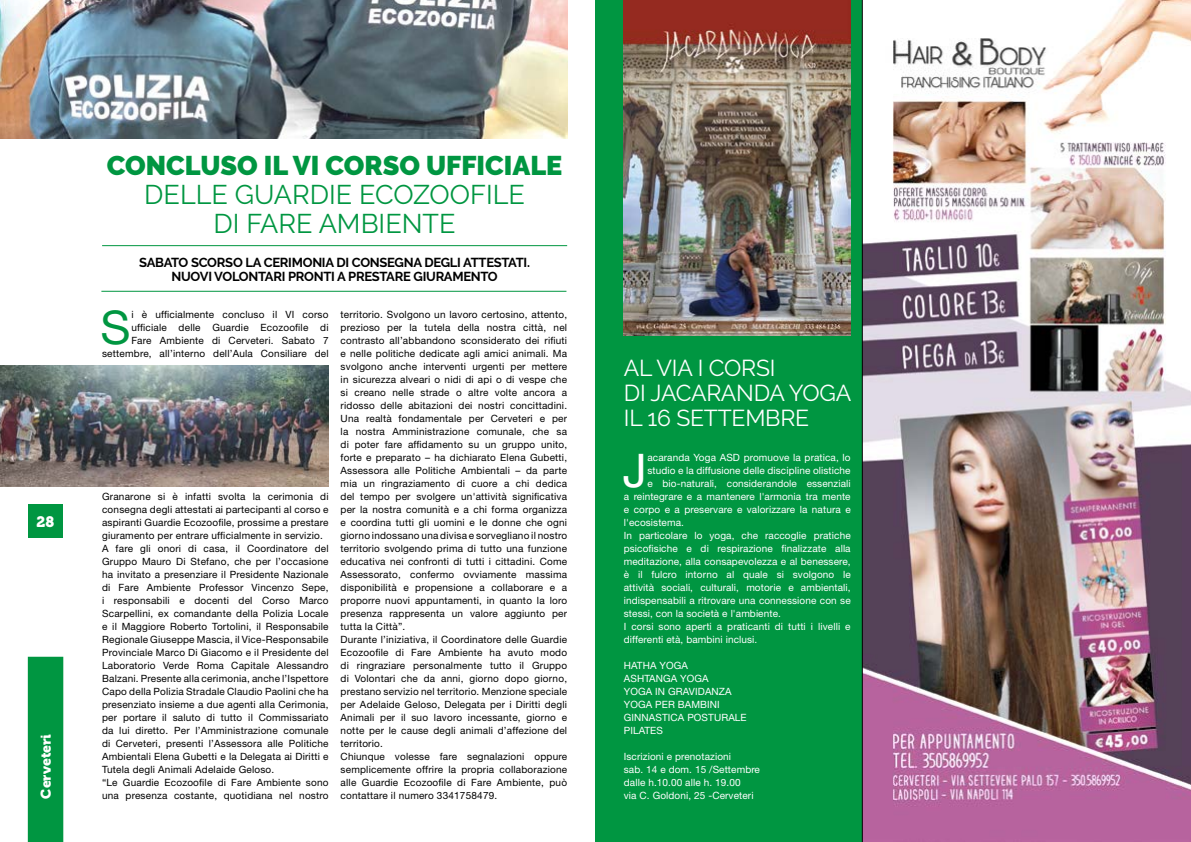
<style>
.page{position:relative;width:1191px;height:842px;background:#fff}
.page>*{position:absolute;margin:0;border:0;box-sizing:border-box;transform-origin:0 0}
.t1{font:46.4px "Helvetica Neue LT Std";color:#fff}
.t2{font:46.4px "Helvetica Neue LT Std";color:#009641}
.t3{font:27px/29px "Raleway";color:#009641;text-align:center}
.t4{font:900 27px "Raleway";color:#009641}
.t5{font:23px/25px "Raleway";letter-spacing:-.01em;color:#fff}
.t6{font:15px "Museo 900";color:#fff}
.t7{font:14px "Museo 900";color:#fff}
.t8{font:700 13px/14px "Raleway";letter-spacing:-.02em;color:#000;text-align:center}
.t9{font:10px/13px "Helvetica Neue LT Std";letter-spacing:.02em;color:#000}
.t10{font:10px/13px "Helvetica Neue LT Std";letter-spacing:.01em;color:#fff}
</style>
<div class="page">
<img style="left:0;top:0;width:567px;height:138px">
<div style="left:595px;top:0;width:268px;height:842px;background:#009641"></div>
<img style="left:862px;top:0;width:329px;height:842px">
<hr style="left:101px;top:291px;width:465px;height:1px;background:#009641">
<hr style="left:102px;top:245px;width:465px;height:1px;background:#009641">
<img style="left:0;top:366px;width:328px;height:120px">
<div style="left:28px;top:504px;width:35px;height:34px;background:#009641"></div>
<div style="left:28px;top:657px;width:35px;height:185px;background:#009641"></div>
<img style="left:624px;top:0;width:226px;height:336px">
<h3 class="t6" style="left:37px;top:513px;width:19px">28</h3>
<h3 class="t7" style="left:38px;top:798px;width:66px;rotate:-90deg">Cerveteri</h3>
<h2 class="t4" style="left:107px;top:150px;width:457px">CONCLUSO IL VI CORSO UFFICIALE</h2>
<h2 class="t3" style="left:144px;top:180px;width:382px">DELLE GUARDIE ECOZOOFILE<br>DI FARE AMBIENTE</h2>
<h3 class="t8" style="left:139px;top:255px;width:392px">SABATO SCORSO LA CERIMONIA DI CONSEGNA DEGLI ATTESTATI.<br>NUOVI VOLONTARI PRONTI A PRESTARE GIURAMENTO</h3>
<h1 class="t2" style="left:100px;top:300px;width:32px">S</h1>
<p class="t9" style="left:102px;top:308px;width:228px;text-align:right">i è ufficialmente concluso il VI corso ufficiale delle Guardie Ecozoofile di<br>Fare Ambiente di Cerveteri. Sabato 7 settembre, all’interno dell’Aula Consiliare del</p>
<p class="t9" style="left:102px;top:490px;width:228px">Granarone si è infatti svolta la cerimonia di consegna degli attestati ai partecipanti al corso e aspiranti Guardie Ecozoofile, prossime a prestare giuramento per entrare ufficialmente in servizio.<br>A fare gli onori di casa, il Coordinatore del Gruppo Mauro Di Stefano, che per l’occasione ha invitato a presenziare il Presidente Nazionale di Fare Ambiente Professor Vincenzo Sepe, i responsabili e docenti del Corso Marco Scarpellini, ex comandante della Polizia Locale e il Maggiore Roberto Tortolini, il Responsabile Regionale Giuseppe Mascia, il Vice-Responsabile Provinciale Marco Di Giacomo e il Presidente del Laboratorio Verde Roma Capitale Alessandro Balzani. Presente alla cerimonia, anche l’Ispettore Capo della Polizia Stradale Claudio Paolini che ha presenziato insieme a due agenti alla Cerimonia, per portare il saluto di tutto il Commissariato da lui diretto. Per l’Amministrazione comunale di Cerveteri, presenti l’Assessora alle Politiche Ambientali Elena Gubetti e la Delegata ai Diritti e Tutela degli Animali Adelaide Geloso.<br>“Le Guardie Ecozoofile di Fare Ambiente sono una presenza costante, quotidiana nel nostro</p>
<p class="t9" style="left:340px;top:308px;width:228px">territorio. Svolgono un lavoro certosino, attento, prezioso per la tutela della nostra città, nel contrasto all’abbandono sconsiderato dei rifiuti e nelle politiche dedicate agli amici animali. Ma svolgono anche interventi urgenti per mettere in sicurezza alveari o nidi di api o di vespe che si creano nelle strade o altre volte ancora a ridosso delle abitazioni dei nostri concittadini.<br>Una realtà fondamentale per Cerveteri e per la nostra Amministrazione comunale, che sa di poter fare affidamento su un gruppo unito, forte e preparato – ha dichiarato Elena Gubetti, Assessora alle Politiche Ambientali – da parte mia un ringraziamento di cuore a chi dedica del tempo per svolgere un'attività significativa per la nostra comunità e a chi forma organizza e coordina tutti gli uomini e le donne che ogni giorno indossano una divisa e sorvegliano il nostro territorio svolgendo prima di tutto una funzione educativa nei confronti di tutti i cittadini. Come Assessorato, confermo ovviamente massima disponibilità e propensione a collaborare e a proporre nuovi appuntamenti, in quanto la loro presenza rappresenta un valore aggiunto per tutta la Città”.<br>Durante l’iniziativa, il Coordinatore delle Guardie Ecozoofile di Fare Ambiente ha avuto modo di ringraziare personalmente tutto il Gruppo di Volontari che da anni, giorno dopo giorno, prestano servizio nel territorio. Menzione speciale per Adelaide Geloso, Delegata per i Diritti degli Animali per il suo lavoro incessante, giorno e notte per le cause degli animali d’affezione del territorio.<br>Chiunque volesse fare segnalazioni oppure semplicemente offrire la propria collaborazione alle Guardie Ecozoofile di Fare Ambiente, può contattare il numero 3341758479.</p>
<h3 class="t5" style="left:624px;top:355px;width:229px">AL VIA I CORSI<br>DI JACARANDA YOGA<br>IL 16 SETTEMBRE</h3>
<h1 class="t1" style="left:623px;top:443px;width:26px">J</h1>
<p class="t10" style="left:647px;top:451px;width:205px">acaranda Yoga ASD promuove la pratica, lo</p>
<p class="t10" style="left:647px;top:464px;width:205px">studio e la diffusione delle discipline olistiche</p>
<p class="t10" style="left:647px;top:477px;width:205px">e bio-naturali, considerandole essenziali</p>
<p class="t10" style="left:624px;top:490px;width:228px">a reintegrare e a mantenere l'armonia tra mente</p>
<p class="t10" style="left:624px;top:503px;width:228px">e corpo e a preservare e valorizzare la natura e</p>
<p class="t10" style="left:624px;top:516px;width:62px">l'ecosistema.</p>
<p class="t10" style="left:624px;top:529px;width:228px">In particolare lo yoga, che raccoglie pratiche</p>
<p class="t10" style="left:624px;top:542px;width:228px">psicofisiche e di respirazione finalizzate alla</p>
<p class="t10" style="left:624px;top:555px;width:228px">meditazione, alla consapevolezza e al benessere,</p>
<p class="t10" style="left:624px;top:568px;width:228px">è il fulcro intorno al quale si svolgono le</p>
<p class="t10" style="left:624px;top:581px;width:228px">attività sociali, culturali, motorie e ambientali,</p>
<p class="t10" style="left:624px;top:594px;width:228px">indispensabili a ritrovare una connessione con se</p>
<p class="t10" style="left:624px;top:607px;width:159px">stessi, con la società e l'ambiente.</p>
<p class="t10" style="left:624px;top:620px;width:228px">I corsi sono aperti a praticanti di tutti i livelli e</p>
<p class="t10" style="left:624px;top:633px;width:135px">differenti età, bambini inclusi.</p>
<p class="t10" style="left:624px;top:659px;width:124px">HATHA YOGA<br>ASHTANGA YOGA<br>YOGA IN GRAVIDANZA<br>YOGA PER BAMBINI<br>GINNASTICA POSTURALE<br>PILATES</p>
<p class="t10" style="left:624px;top:750px;width:138px">Iscrizioni e prenotazioni<br>sab. 14 e dom. 15 /Settembre dalle h.10.00 alle h. 19.00<br>via C. Goldoni, 25 -Cerveteri</p>
</div>
